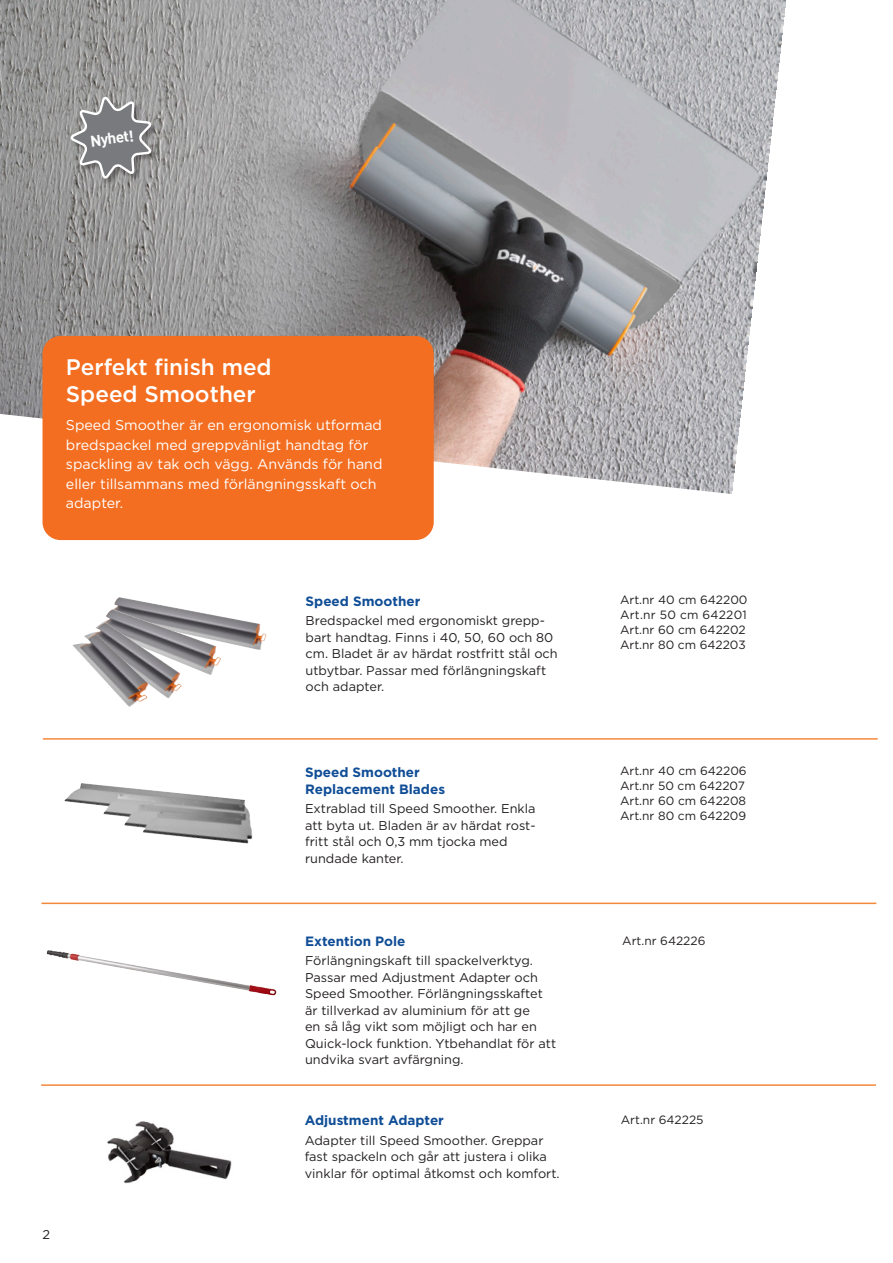
<style>
.page{position:relative;width:893px;height:1263px;background:#fff}
.page>*{position:absolute;margin:0;border:0;box-sizing:border-box;transform-origin:0 0}
.SE_Huvudrubrik{font:500 22.5px/27px "Gotham";color:#fff}
.Text{font:700 15.6px "DIN Pro";color:#fff}
.SE_Brödtext{font:14.25px/19.5px "Gotham";color:#fff}
.Text-2{font:700 13.5px "Gotham";color:#0f4d96}
.Text-3{font:12.75px/16.5px "Gotham";color:#231f20}
.Text-4{font:12px/15px "Gotham";color:#231f20}
.Text-5{font:12px "Gotham";letter-spacing:.02em;color:#231f20}
</style>
<div class="page">
<img style="left:0;top:0;width:786px;height:494px">
<img style="left:64px;top:783px;width:189px;height:61px">
<img style="left:114px;top:597px;width:153px;height:53px">
<img style="left:102px;top:609px;width:119px;height:66px">
<img style="left:87px;top:623px;width:95px;height:76px">
<img style="left:72px;top:635px;width:77px;height:72px">
<img style="left:47px;top:950px;width:229px;height:45px">
<img style="left:107px;top:1121px;width:125px;height:63px">
<hr style="left:43px;top:738px;width:835px;height:2px;background:#f5893b">
<hr style="left:41px;top:902px;width:835px;height:2px;background:#f5893b">
<hr style="left:41px;top:1084px;width:835px;height:2px;background:#f5893b">
<div style="left:43px;top:336px;width:391px;height:204px;background:#f36e21;border-radius:18px"></div>
<div style="left:71px;top:97px;width:87px;height:88px;background:#231f20;opacity:.42"></div>
<svg style="left:68px;top:96px;width:86px;height:85px"></svg>
<p class="Text" style="left:89px;top:130px;width:45px;rotate:-7deg">Nyhet!</p>
<p class="SE_Huvudrubrik" style="left:66px;top:353px;width:207px">Perfekt finish med<br>Speed Smoother</p>
<p class="SE_Brödtext" style="left:66px;top:415px;width:318px">Speed Smoother är en ergonomisk utformad bredspackel med greppvänligt handtag för spackling av tak och vägg. Används för hand eller tillsammans med förlängningsskaft och adapter.</p>
<p class="Text-3" style="left:43px;top:1226px;width:9px">2</p>
<p class="Text-2" style="left:306px;top:592px;width:116px">Speed Smoother</p>
<p class="Text-3" style="left:306px;top:612px;width:254px">Bredspackel med ergonomiskt grepp&shy;bart handtag. Finns i 40, 50, 60 och 80 cm. Bladet är av härdat rostfritt stål och utbytbar. Passar med förlängningskaft och adapter.</p>
<p class="Text-2" style="left:305px;top:763px;width:116px">Speed Smoother</p>
<p class="Text-2" style="left:305px;top:780px;width:142px">Replacement Blades</p>
<p class="Text-3" style="left:305px;top:800px;width:232px">Extrablad till Speed Smoother. Enkla att byta ut. Bladen är av härdat rost-</p>
<p class="Text-3" style="left:305px;top:833px;width:204px">fritt stål och 0,3 mm tjocka med rundade kanter.</p>
<p class="Text-2" style="left:305px;top:932px;width:102px">Extention Pole</p>
<p class="Text-3" style="left:305px;top:952px;width:253px">Förlängningskaft till spackelverktyg.<br>Passar med Adjustment Adapter och Speed Smoother. Förlängningsskaftet är tillverkad av aluminium för att ge<br>en så låg vikt som möjligt och har en Quick-lock funktion. Ytbehandlat för att undvika svart avfärgning.</p>
<p class="Text-2" style="left:305px;top:1111px;width:141px">Adjustment Adapter</p>
<p class="Text-3" style="left:305px;top:1131px;width:256px">Adapter till Speed Smoother. Greppar fast spackeln och går att justera i olika vinklar för optimal åtkomst och komfort.</p>
<p class="Text-4" style="left:620px;top:592px;width:129px">Art.nr 40 cm 642200</p>
<p class="Text-5" style="left:620px;top:607px;width:128px">Art.nr 50 cm 642201</p>
<p class="Text-4" style="left:620px;top:622px;width:127px">Art.nr 60 cm 642202</p>
<p class="Text-4" style="left:620px;top:637px;width:127px">Art.nr 80 cm 642203</p>
<p class="Text-4" style="left:620px;top:763px;width:128px">Art.nr 40 cm 642206</p>
<p class="Text-4" style="left:620px;top:778px;width:126px">Art.nr 50 cm 642207</p>
<p class="Text-4" style="left:620px;top:793px;width:128px">Art.nr 60 cm 642208<br>Art.nr 80 cm 642209</p>
<p class="Text-4" style="left:622px;top:933px;width:85px">Art.nr 642226</p>
<p class="Text-4" style="left:621px;top:1112px;width:84px">Art.nr 642225</p>
</div>
